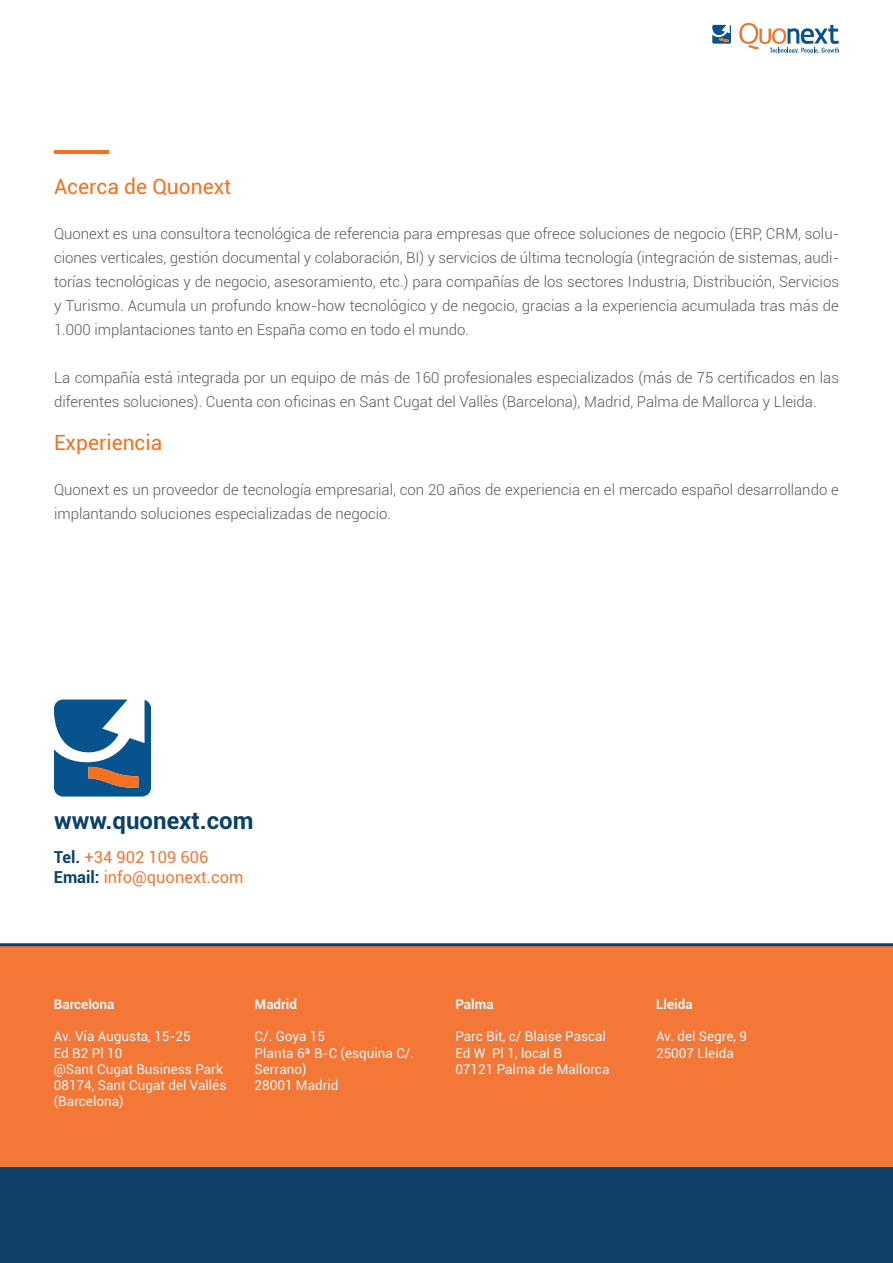
<style>
.page{position:relative;width:893px;height:1263px;background:#fff}
.page>*{position:absolute;margin:0;border:0;box-sizing:border-box;transform-origin:0 0}
.t1{font:700 24px "Roboto";color:#0b406a}
.t2{font:21px "Roboto";color:#f37121}
.t3{font:16.5px "Roboto";color:#f37736}
.t4{font:300 15px/24px "Roboto";color:#57585a}
.t5{font:13.5px/16.2px "Roboto";color:#e5f5f8}
.t6{font:700 13.5px "Roboto";color:#e5f5f8}
.s1{font-weight:700;color:#0b406a}
</style>
<div class="page">
<svg style="left:712px;top:25px;width:19px;height:19px"></svg>
<svg style="left:739px;top:23px;width:100px;height:30px"></svg>
<hr style="left:54px;top:151px;width:54px;height:3px;background:#f37121">
<div style="left:0;top:945px;width:893px;height:318px;background:#f37736"></div>
<hr style="left:0;top:943px;width:893px;height:3px;background:#0b406a">
<div style="left:0;top:1167px;width:893px;height:96px;background:#0b406a"></div>
<svg style="left:54px;top:699px;width:97px;height:97px"></svg>
<p class="t2" style="left:54px;top:172px;width:179px">Acerca de Quonext</p>
<p class="t4" style="left:54px;top:221px;width:786px;text-align:justify">Quonext es una consultora tecnológica de referencia para empresas que ofrece soluciones de negocio (ERP, CRM, solu&shy;ciones verticales, gestión documental y colaboración, BI) y servicios de última tecnología (integración de sistemas, audi&shy;torías tecnológicas y de negocio, asesoramiento, etc.) para compañías de los sectores Industria, Distribución, Servicios y Turismo. Acumula un profundo know-how tecnológico y de negocio, gracias a la experiencia acumulada tras más de 1.000 implantaciones tanto en España como en todo el mundo.</p>
<p class="t4" style="left:54px;top:365px;width:786px">La compañía está integrada por un equipo de más de 160 profesionales especializados (más de 75 certificados en las diferentes soluciones). Cuenta con oficinas en Sant Cugat del Vallès (Barcelona), Madrid, Palma de Mallorca y Lleida.</p>
<p class="t2" style="left:54px;top:428px;width:110px">Experiencia</p>
<p class="t4" style="left:54px;top:477px;width:786px">Quonext es un proveedor de tecnología empresarial, con 20 años de experiencia en el mercado español desarrollando e implantando soluciones especializadas de negocio.</p>
<p class="t1" style="left:54px;top:803px;width:201px">www.quonext.com</p>
<p class="t3" style="left:54px;top:845px;width:156px"><span class="s1">Tel.</span> +34 902 109 606</p>
<p class="t3" style="left:54px;top:865px;width:191px"><span class="s1">Email:</span> info@quonext.com</p>
<p class="t6" style="left:54px;top:994px;width:62px">Barcelona</p>
<p class="t5" style="left:54px;top:1028px;width:138px">Av. Vía Augusta, 15-25</p>
<p class="t5" style="left:54px;top:1044px;width:70px">Ed B2 Pl 10</p>
<p class="t5" style="left:54px;top:1060px;width:171px">@Sant Cugat Business Park</p>
<p class="t5" style="left:54px;top:1076px;width:174px">08174, Sant Cugat del Vallés</p>
<p class="t5" style="left:54px;top:1093px;width:71px">(Barcelona)</p>
<p class="t6" style="left:255px;top:994px;width:44px">Madrid</p>
<p class="t5" style="left:255px;top:1028px;width:72px">C/. Goya 15</p>
<p class="t5" style="left:255px;top:1044px;width:161px">Planta 6ª B-C (esquina C/.<br>Serrano)</p>
<p class="t5" style="left:255px;top:1076px;width:85px">28001 Madrid</p>
<p class="t6" style="left:455px;top:994px;width:40px">Palma</p>
<p class="t5" style="left:455px;top:1028px;width:152px">Parc Bit, c/ Blaise Pascal</p>
<p class="t5" style="left:455px;top:1044px;width:108px">Ed W Pl 1, local B</p>
<p class="t5" style="left:455px;top:1060px;width:156px">07121 Palma de Mallorca</p>
<p class="t6" style="left:656px;top:994px;width:38px">Lleida</p>
<p class="t5" style="left:656px;top:1028px;width:93px">Av. del Segre, 9</p>
<p class="t5" style="left:656px;top:1044px;width:79px">25007 Lleida</p>
</div>
